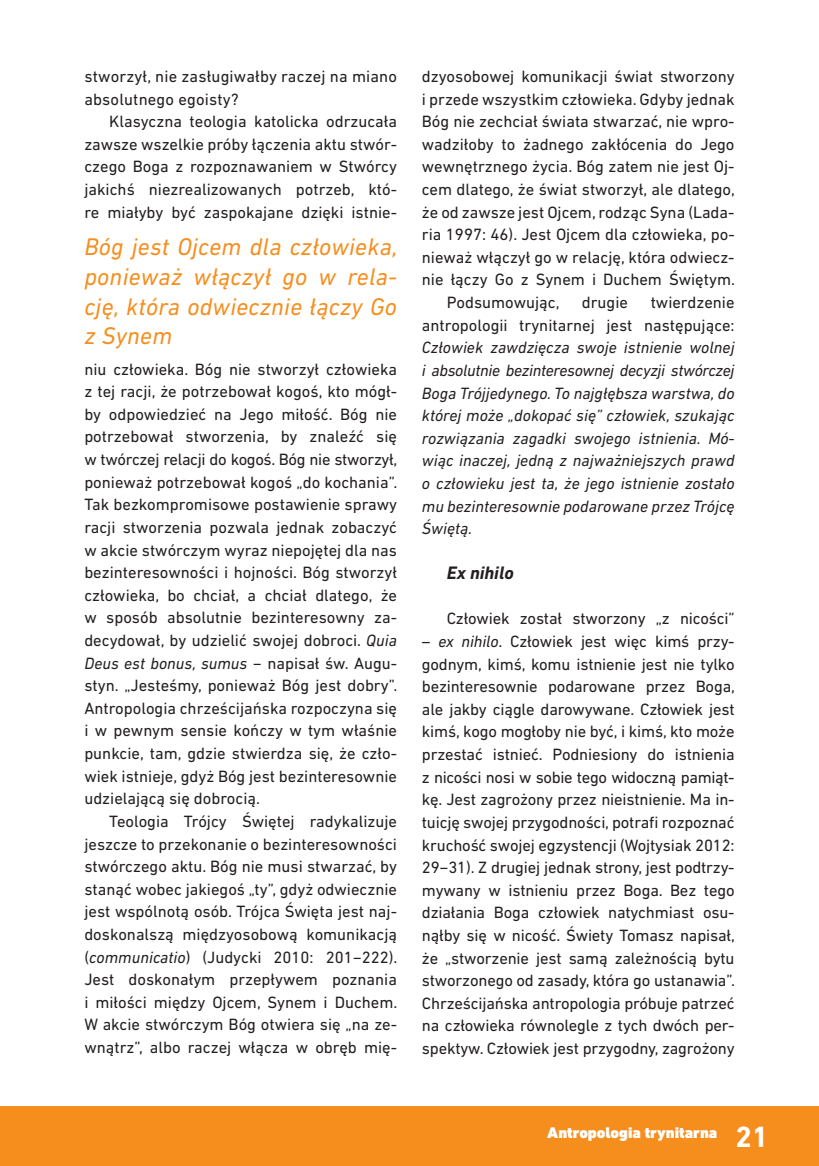
<style>
.page{position:relative;width:819px;height:1166px;background:#fff}
.page>*{position:absolute;margin:0;border:0;box-sizing:border-box;transform-origin:0 0}
.t1{font:700 29.75px "DIN Next LT Pro";color:#fff}
.t2{font:italic 24.5px/29.8px "DIN Next LT Pro";letter-spacing:.01em;color:#f68e1e;text-align:justify}
.t3{font:italic 700 18.38px "DIN Next LT Pro";color:#231f20}
.t4{font:16.62px/22.6px "DIN Next LT Pro";color:#231f20;text-align:justify}
.t5{font:italic 16.62px/22.6px "DIN Next LT Pro";color:#231f20;text-align:justify}
.t6{font:900 15.75px "DIN Next LT Pro";color:#fff}
.s1{font-style:italic}
</style>
<div class="page">
<div style="left:0;top:1106px;width:819px;height:60px;background:#f68e1e"></div>
<p class="t4" style="left:84px;top:65px;width:314px">stworzył, nie zasługiwałby raczej na miano absolutnego egoisty?</p>
<p class="t4" style="left:84px;top:110px;width:314px;text-indent:25px">Klasyczna teologia katolicka odrzucała zawsze wszelkie próby łączenia aktu stwór&shy;czego Boga z rozpoznawaniem w Stwórcy jakichś niezrealizowanych potrzeb, któ&shy;re miałyby być zaspokajane dzięki istnie-</p>
<h2 class="t2" style="left:84px;top:231px;width:315px">Bóg jest Ojcem dla człowieka, ponieważ włączył go w rela&shy;cję, która odwiecznie łączy Go z Synem</h2>
<p class="t4" style="left:84px;top:357px;width:314px">niu człowieka. Bóg nie stworzył człowieka z tej racji, że potrzebował kogoś, kto mógł&shy;by odpowiedzieć na Jego miłość. Bóg nie potrzebował stworzenia, by znaleźć się w twórczej relacji do kogoś. Bóg nie stworzył, ponieważ potrzebował kogoś „do kochania”.<br>Tak bezkompromisowe postawienie sprawy racji stworzenia pozwala jednak zobaczyć w akcie stwórczym wyraz niepojętej dla nas bezinteresowności i hojności. Bóg stworzył człowieka, bo chciał, a chciał dlatego, że w sposób absolutnie bezinteresowny za&shy;decydował, by udzielić swojej dobroci. <span class="s1">Quia Deus est bonus, sumus</span> − napisał św. Augu&shy;styn. „Jesteśmy, ponieważ Bóg jest dobry”.<br>Antropologia chrześcijańska rozpoczyna się i w pewnym sensie kończy w tym właśnie punkcie, tam, gdzie stwierdza się, że czło&shy;wiek istnieje, gdyż Bóg jest bezinteresownie udzielającą się dobrocią.</p>
<p class="t4" style="left:84px;top:810px;width:314px;text-indent:25px">Teologia Trójcy Świętej radykalizuje jeszcze to przekonanie o bezinteresowności stwórczego aktu. Bóg nie musi stwarzać, by stanąć wobec jakiegoś „ty”, gdyż odwiecznie jest wspólnotą osób. Trójca Święta jest naj&shy;doskonalszą międzyosobową komunikacją (<span class="s1">communicatio</span>) (Judycki 2010: 201−222).<br>Jest doskonałym przepływem poznania i miłości między Ojcem, Synem i Duchem.<br>W akcie stwórczym Bóg otwiera się „na ze&shy;wnątrz”, albo raczej włącza w obręb mię-</p>
<p class="t4" style="left:422px;top:65px;width:314px">dzyosobowej komunikacji świat stworzony</p>
<p class="t4" style="left:422px;top:87px;width:314px">i przede wszystkim człowieka. Gdyby jednak</p>
<p class="t4" style="left:422px;top:110px;width:314px">Bóg nie zechciał świata stwarzać, nie wpro-</p>
<p class="t4" style="left:422px;top:133px;width:314px">wadziłoby to żadnego zakłócenia do Jego</p>
<p class="t4" style="left:422px;top:155px;width:314px">wewnętrznego życia. Bóg zatem nie jest Oj-</p>
<p class="t4" style="left:422px;top:178px;width:314px">cem dlatego, że świat stworzył, ale dlatego,</p>
<p class="t4" style="left:422px;top:200px;width:314px">że od zawsze jest Ojcem, rodząc Syna (Lada-</p>
<p class="t4" style="left:422px;top:223px;width:314px">ria 1997: 46). Jest Ojcem dla człowieka, po-</p>
<p class="t4" style="left:422px;top:246px;width:314px">nieważ włączył go w relację, która odwiecz-</p>
<p class="t4" style="left:422px;top:268px;width:314px">nie łączy Go z Synem i Duchem Świętym.</p>
<p class="t4" style="left:446px;top:291px;width:114px">Podsumowując,</p>
<p class="t4" style="left:581px;top:291px;width:48px">drugie</p>
<p class="t4" style="left:422px;top:291px;width:314px;text-align:right">twierdzenie<br>antropologii trynitarnej jest następujące:</p>
<p class="t5" style="left:422px;top:336px;width:314px">Człowiek zawdzięcza swoje istnienie wolnej i absolutnie bezinteresownej decyzji stwórczej Boga Trójjedynego. To najgłębsza warstwa, do której może „dokopać się” człowiek, szukając rozwiązania zagadki swojego istnienia. Mó&shy;wiąc inaczej, jedną z najważniejszych prawd o człowieku jest ta, że jego istnienie zostało mu bezinteresownie podarowane przez Trójcę Świętą.</p>
<p class="t3" style="left:446px;top:562px;width:68px">Ex nihilo</p>
<p class="t4" style="left:446px;top:607px;width:289px">Człowiek został stworzony „z nicości”</p>
<p class="t4" style="left:422px;top:630px;width:314px">– <span class="s1">ex nihilo</span>. Człowiek jest więc kimś przy&shy;godnym, kimś, komu istnienie jest nie tylko bezinteresownie podarowane przez Boga, ale jakby ciągle darowywane. Człowiek jest kimś, kogo mogłoby nie być, i kimś, kto może przestać istnieć. Podniesiony do istnienia z nicości nosi w sobie tego widoczną pamiąt&shy;kę. Jest zagrożony przez nieistnienie. Ma in&shy;tuicję swojej przygodności, potrafi rozpoznać kruchość swojej egzystencji (Wojtysiak 2012:<br>29−31). Z drugiej jednak strony, jest podtrzy&shy;mywany w istnieniu przez Boga. Bez tego działania Boga człowiek natychmiast osu&shy;nąłby się w nicość. Świety Tomasz napisał, że „stworzenie jest samą zależnością bytu stworzonego od zasady, która go ustanawia”.<br>Chrześcijańska antropologia próbuje patrzeć na człowieka równolegle z tych dwóch per&shy;spektyw. Człowiek jest przygodny, zagrożony</p>
<p class="t6" style="left:547px;top:1123px;width:172px">Antropologia trynitarna</p>
<h1 class="t1" style="left:735px;top:1120px;width:35px">21</h1>
</div>
